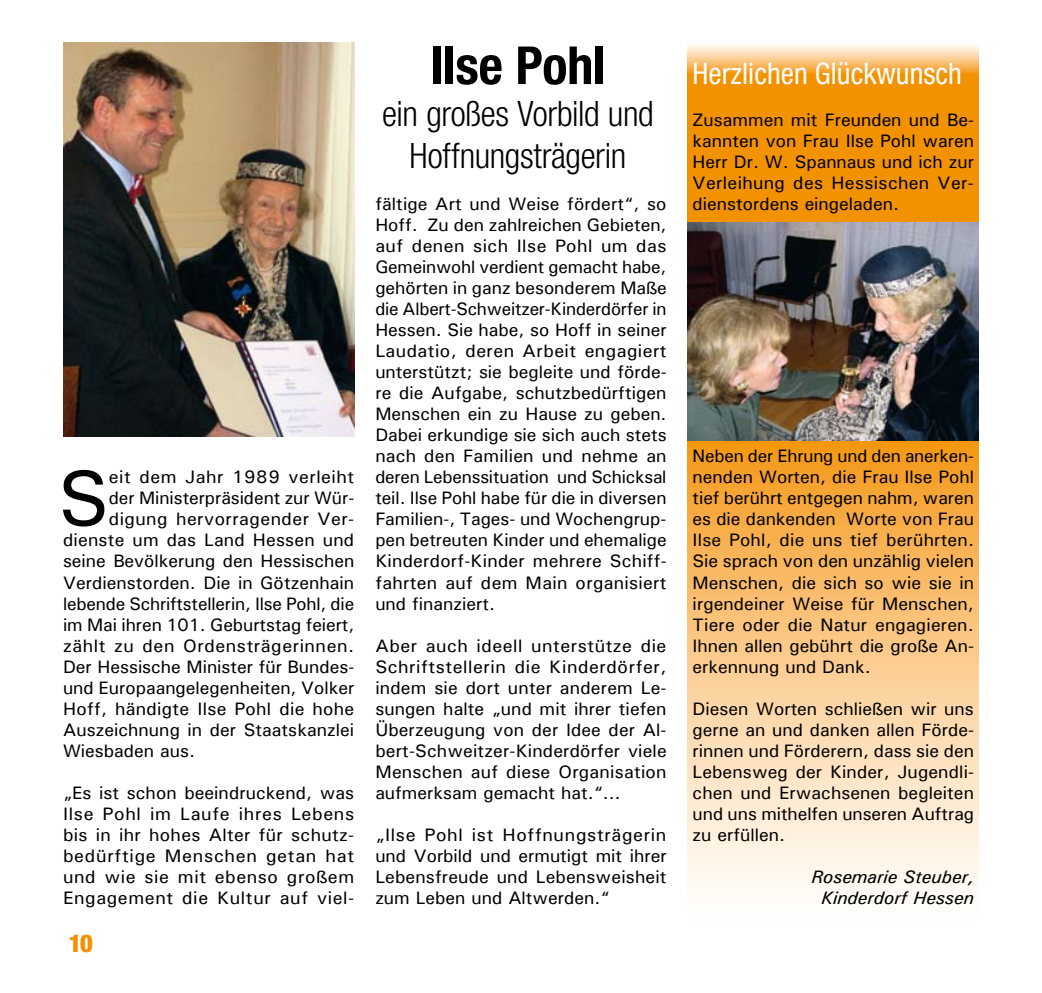
<style>
.page{position:relative;width:1042px;height:993px;background:#fff}
.page>*{position:absolute;margin:0;border:0;box-sizing:border-box;transform-origin:0 0}
.t1{font:500 78.92px "Univers";color:#000}
.t2{font:700 condensed 52.5px "Helvetica Neue";letter-spacing:-.01em;color:#000}
.t3{font:300 condensed 35px/42px "Helvetica Neue";letter-spacing:-.015em;color:#000;text-align:center}
.t4{font:condensed 29.75px "Helvetica Neue";color:#fff}
.t5{font:900 condensed 24.5px "Helvetica Neue";color:#f39200}
.t6{font:500 18.03px/21px "Univers";color:#000;text-align:justify}
.t7{font:500 18.03px "Univers";letter-spacing:.03em;color:#000}
.t8{font:italic 500 18.03px/21px "Univers";color:#000;text-align:center}
.t9{font:500 18.03px "Univers";letter-spacing:.025em;color:#000}
</style>
<div class="page">
<svg style="left:687px;top:95px;width:292px;height:797px;background:#f8bf6e"></svg>
<img style="left:63px;top:42px;width:291px;height:395px">
<img style="left:687px;top:222px;width:292px;height:218px">
<svg style="left:687px;top:45px;width:292px;height:50px;background:#f7b24f"></svg>
<h1 class="t1" style="left:58px;top:447px;width:53px">S</h1>
<p class="t7" style="left:109px;top:465px;width:247px">eit dem Jahr 1989 verleiht</p>
<p class="t6" style="left:109px;top:487px;width:247px">der Ministerpräsident zur Wür-</p>
<p class="t9" style="left:109px;top:507px;width:247px">digung hervorragender Ver-</p>
<p class="t6" style="left:63px;top:529px;width:293px">dienste um das Land Hessen und</p>
<p class="t6" style="left:63px;top:550px;width:293px">seine Bevölkerung den Hessischen</p>
<p class="t6" style="left:63px;top:571px;width:293px">Verdienstorden. Die in Götzenhain</p>
<p class="t6" style="left:63px;top:592px;width:293px">lebende Schriftstellerin, Ilse Pohl, die</p>
<p class="t6" style="left:63px;top:613px;width:293px">im Mai ihren 101. Geburtstag feiert,</p>
<p class="t7" style="left:63px;top:633px;width:293px">zählt zu den Ordensträgerinnen.</p>
<p class="t6" style="left:63px;top:655px;width:293px">Der Hessische Minister für Bundes-</p>
<p class="t6" style="left:63px;top:676px;width:293px">und Europaangelegenheiten, Volker</p>
<p class="t6" style="left:63px;top:697px;width:293px">Hoff, händigte Ilse Pohl die hohe</p>
<p class="t6" style="left:63px;top:718px;width:293px">Auszeichnung in der Staatskanzlei</p>
<p class="t6" style="left:63px;top:739px;width:133px">Wiesbaden aus.</p>
<p class="t6" style="left:63px;top:781px;width:293px">„Es ist schon beeindruckend, was Ilse Pohl im Laufe ihres Lebens bis in ihr hohes Alter für schutz&shy;bedürftige Menschen getan hat und wie sie mit ebenso großem Engagement die Kultur auf viel-</p>
<h3 class="t5" style="left:69px;top:927px;width:26px">10</h3>
<h2 class="t2" style="left:430px;top:34px;width:177px">Ilse Pohl</h2>
<h3 class="t3" style="left:382px;top:92px;width:273px">ein großes Vorbild und<br>Hoffnungsträgerin</h3>
<p class="t6" style="left:375px;top:193px;width:293px">fältige Art und Weise fördert“, so Hoff. Zu den zahlreichen Gebieten, auf denen sich Ilse Pohl um das Gemeinwohl verdient gemacht habe, gehörten in ganz besonderem Maße die Albert-Schweitzer-Kinderdörfer in Hessen. Sie habe, so Hoff in seiner Laudatio, deren Arbeit engagiert unterstützt; sie begleite und förde&shy;re die Aufgabe, schutzbedürftigen Menschen ein zu Hause zu geben.<br>Dabei erkundige sie sich auch stets nach den Familien und nehme an deren Lebenssituation und Schicksal teil. Ilse Pohl habe für die in diversen Familien-, Tages- und Wochengrup&shy;pen betreuten Kinder und ehemalige Kinderdorf-Kinder mehrere Schiff&shy;fahrten auf dem Main organisiert und finanziert.</p>
<p class="t6" style="left:375px;top:634px;width:293px">Aber auch ideell unterstütze die Schriftstellerin die Kinderdörfer, indem sie dort unter anderem Le&shy;sungen halte „und mit ihrer tiefen Überzeugung von der Idee der Al&shy;bert-Schweitzer-Kinderdörfer viele Menschen auf diese Organisation aufmerksam gemacht hat.“…</p>
<p class="t6" style="left:375px;top:823px;width:293px">„Ilse Pohl ist Hoffnungsträgerin und Vorbild und ermutigt mit ihrer Lebensfreude und Lebensweisheit zum Leben und Altwerden.“</p>
<h3 class="t4" style="left:692px;top:56px;width:271px">Herzlichen Glückwunsch</h3>
<p class="t6" style="left:692px;top:109px;width:283px">Zusammen mit Freunden und Be&shy;kannten von Frau Ilse Pohl waren Herr Dr. W. Spannaus und ich zur Verleihung des Hessischen Ver&shy;dienstordens eingeladen.</p>
<p class="t6" style="left:692px;top:445px;width:283px">Neben der Ehrung und den anerken&shy;nenden Worten, die Frau Ilse Pohl tief berührt entgegen nahm, waren es die dankenden Worte von Frau Ilse Pohl, die uns tief berührten.<br>Sie sprach von den unzählig vielen Menschen, die sich so wie sie in irgendeiner Weise für Menschen, Tiere oder die Natur engagieren.<br>Ihnen allen gebührt die große An&shy;erkennung und Dank.</p>
<p class="t6" style="left:692px;top:697px;width:283px">Diesen Worten schließen wir uns gerne an und danken allen Förde&shy;rinnen und Förderern, dass sie den Lebensweg der Kinder, Jugendli&shy;chen und Erwachsenen begleiten und uns mithelfen unseren Auftrag zu erfüllen.</p>
<p class="t8" style="left:811px;top:865px;width:164px">Rosemarie Steuber,<br>Kinderdorf Hessen</p>
</div>
